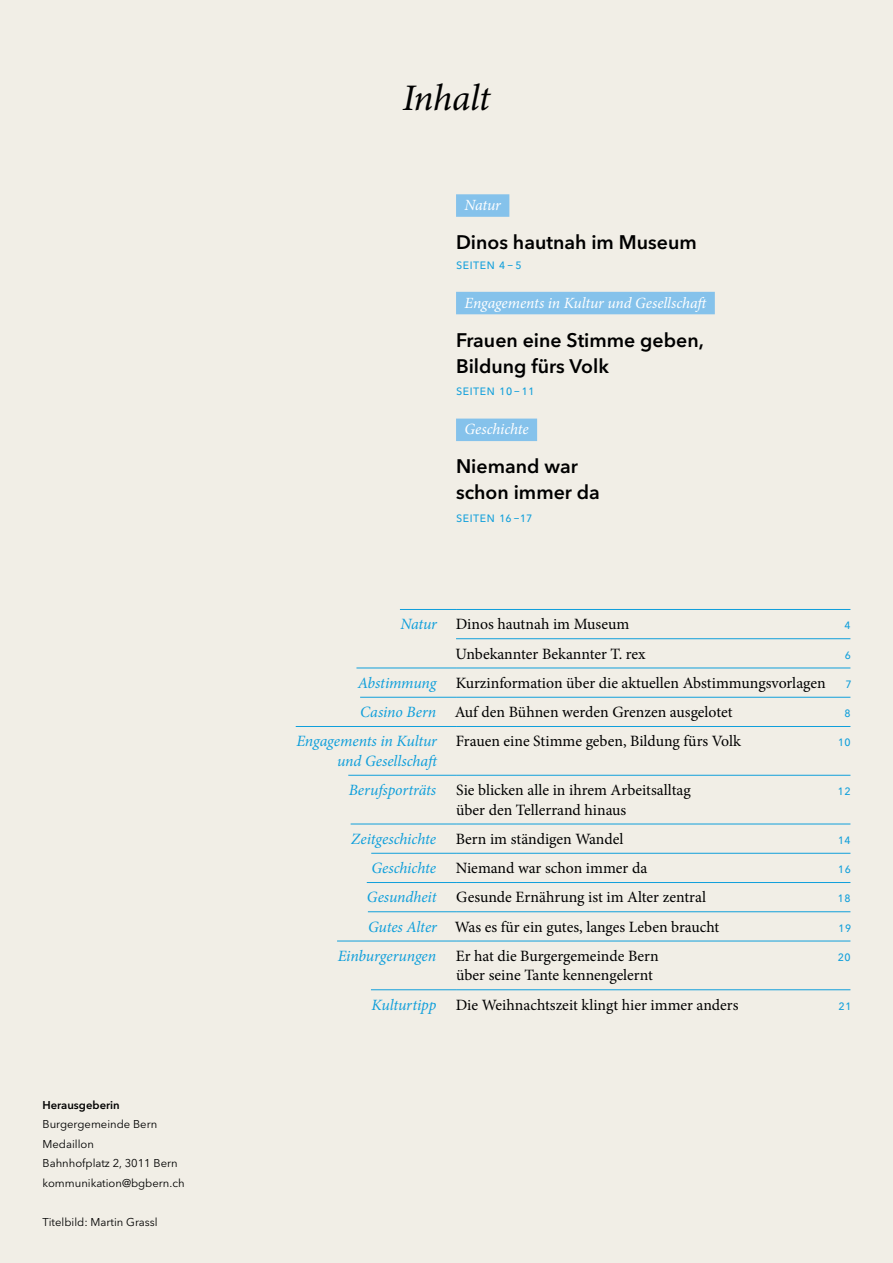
<style>
.page{position:relative;width:893px;height:1263px;background:#f1eee6}
.page>*{position:absolute;margin:0;border:0;box-sizing:border-box;transform-origin:0 0}
.Seitentitel{font:italic 37.5px "Minion Pro";letter-spacing:-.01em;color:#000}
.IH_Titel{font:600 19.5px/26px "Avenir Next LT Pro";color:#000}
.IH_Grundtext{font:15.75px "Minion Pro";color:#000}
.IH_Rubrik{font:italic 15.75px/19.5px "Minion Pro";letter-spacing:-.01em;color:#109fdb;text-align:right}
.Rubrik{font:italic 15.6px "Minion Pro";letter-spacing:-.01em;color:#fff}
.Smallcaps{font:14.1px "Avenir Next LT Pro";letter-spacing:.005em;color:#109fdb}
.IH_Grundtext-2{font:14.1px "Avenir Next LT Pro";color:#109fdb}
.t1{font:11.25px/19.5px "Avenir Next LT Pro";color:#000}
.s1{font-weight:600}
.s2{font-family:"Avenir Next LT Pro";font-size:14.1px;color:#109fdb}
</style>
<div class="page">
<div style="left:456px;top:194px;width:53px;height:23px;background:#85c2eb"></div>
<div style="left:456px;top:292px;width:259px;height:22px;background:#85c2eb"></div>
<div style="left:456px;top:419px;width:81px;height:22px;background:#85c2eb"></div>
<hr style="left:456px;top:609px;width:394px;height:1px;background:#109fdb">
<hr style="left:456px;top:638px;width:394px;height:1px;background:#109fdb">
<hr style="left:456px;top:668px;width:394px;height:1px;background:#109fdb">
<hr style="left:456px;top:697px;width:394px;height:1px;background:#109fdb">
<hr style="left:456px;top:726px;width:394px;height:1px;background:#109fdb">
<hr style="left:456px;top:775px;width:394px;height:1px;background:#109fdb">
<hr style="left:456px;top:824px;width:394px;height:1px;background:#109fdb">
<hr style="left:456px;top:853px;width:394px;height:1px;background:#109fdb">
<hr style="left:456px;top:882px;width:394px;height:1px;background:#109fdb">
<hr style="left:456px;top:911px;width:394px;height:1px;background:#109fdb">
<hr style="left:456px;top:941px;width:394px;height:1px;background:#109fdb">
<hr style="left:456px;top:989px;width:394px;height:1px;background:#109fdb">
<hr style="left:400px;top:609px;width:56px;height:1px;background:#109fdb">
<hr style="left:356px;top:668px;width:100px;height:1px;background:#109fdb">
<hr style="left:360px;top:697px;width:96px;height:1px;background:#109fdb">
<hr style="left:296px;top:726px;width:160px;height:1px;background:#109fdb">
<hr style="left:348px;top:775px;width:108px;height:1px;background:#109fdb">
<hr style="left:351px;top:824px;width:105px;height:1px;background:#109fdb">
<hr style="left:371px;top:853px;width:85px;height:1px;background:#109fdb">
<hr style="left:367px;top:882px;width:89px;height:1px;background:#109fdb">
<hr style="left:368px;top:911px;width:88px;height:1px;background:#109fdb">
<hr style="left:337px;top:941px;width:119px;height:1px;background:#109fdb">
<hr style="left:371px;top:989px;width:85px;height:1px;background:#109fdb">
<p class="t1" style="left:43px;top:1095px;width:116px"><span class="s1">Herausgeberin<br></span>Burgergemeinde Bern</p>
<p class="t1" style="left:43px;top:1134px;width:53px">Medaillon</p>
<p class="t1" style="left:43px;top:1153px;width:137px">Bahnhofplatz 2, 3011 Bern</p>
<p class="t1" style="left:43px;top:1173px;width:144px">kommunikation@bgbern.ch</p>
<p class="t1" style="left:43px;top:1212px;width:117px">Titelbild: Martin Grassl</p>
<p class="Seitentitel" style="left:403px;top:72px;width:89px">Inhalt</p>
<p class="Rubrik" style="left:465px;top:194px;width:38px">Natur</p>
<p class="IH_Titel" style="left:456px;top:229px;width:242px">Dinos hautnah im Museum</p>
<p class="Smallcaps" style="left:456px;top:255px;width:67px">Seiten 4 – 5</p>
<p class="Rubrik" style="left:465px;top:292px;width:246px">Engagements in Kultur und Gesellschaft</p>
<p class="IH_Titel" style="left:456px;top:327px;width:249px">Frauen eine Stimme geben,<br>Bildung fürs Volk</p>
<p class="Smallcaps" style="left:456px;top:382px;width:80px">Seiten 10–11</p>
<p class="Rubrik" style="left:465px;top:419px;width:66px">Geschichte</p>
<p class="IH_Titel" style="left:456px;top:453px;width:145px">Niemand war schon immer da</p>
<p class="Smallcaps" style="left:456px;top:509px;width:78px">Seiten 16 –17</p>
<p class="IH_Rubrik" style="left:400px;top:614px;width:38px">Natur</p>
<p class="IH_Rubrik" style="left:358px;top:673px;width:80px">Abstimmung</p>
<p class="IH_Rubrik" style="left:360px;top:702px;width:78px">Casino Bern</p>
<p class="IH_Rubrik" style="left:296px;top:731px;width:145px">Engagements in Kultur und Gesellschaft</p>
<p class="IH_Rubrik" style="left:349px;top:780px;width:89px">Berufsporträts</p>
<p class="IH_Rubrik" style="left:351px;top:829px;width:86px">Zeitgeschichte</p>
<p class="IH_Rubrik" style="left:371px;top:858px;width:66px">Geschichte</p>
<p class="IH_Rubrik" style="left:367px;top:887px;width:71px">Gesundheit</p>
<p class="IH_Rubrik" style="left:368px;top:917px;width:71px">Gutes Alter</p>
<p class="IH_Rubrik" style="left:338px;top:946px;width:100px">Einburgerungen</p>
<p class="IH_Rubrik" style="left:372px;top:995px;width:66px">Kulturtipp</p>
<p class="IH_Grundtext" style="left:456px;top:614px;width:175px">Dinos hautnah im Museum</p>
<p class="IH_Grundtext-2" style="left:844px;top:616px;width:8px">4</p>
<p class="IH_Grundtext" style="left:455px;top:643px;width:192px">Unbekannter Bekannter T. rex</p>
<p class="IH_Grundtext-2" style="left:844px;top:645px;width:8px">6</p>
<p class="IH_Grundtext" style="left:456px;top:672px;width:398px">Kurzinformation über die aktuellen Abstimmungsvorlagen <span class="s2">7</span></p>
<p class="IH_Grundtext" style="left:455px;top:701px;width:279px">Auf den Bühnen werden Grenzen ausgelotet</p>
<p class="IH_Grundtext-2" style="left:844px;top:704px;width:8px">8</p>
<p class="IH_Grundtext" style="left:456px;top:731px;width:287px">Frauen eine Stimme geben, Bildung fürs Volk</p>
<p class="IH_Grundtext-2" style="left:837px;top:733px;width:15px">10</p>
<p class="IH_Grundtext" style="left:456px;top:779px;width:236px">Sie blicken alle in ihrem Arbeitsalltag</p>
<p class="IH_Grundtext-2" style="left:837px;top:782px;width:15px">12</p>
<p class="IH_Grundtext" style="left:456px;top:799px;width:172px">über den Tellerrand hinaus</p>
<p class="IH_Grundtext" style="left:456px;top:828px;width:169px">Bern im ständigen Wandel</p>
<p class="IH_Grundtext-2" style="left:837px;top:830px;width:15px">14</p>
<p class="IH_Grundtext" style="left:456px;top:857px;width:193px">Niemand war schon immer da</p>
<p class="IH_Grundtext-2" style="left:838px;top:860px;width:15px">16</p>
<p class="IH_Grundtext" style="left:456px;top:887px;width:251px">Gesunde Ernährung ist im Alter zentral</p>
<p class="IH_Grundtext-2" style="left:837px;top:889px;width:15px">18</p>
<p class="IH_Grundtext" style="left:455px;top:916px;width:266px">Was es für ein gutes, langes Leben braucht</p>
<p class="IH_Grundtext-2" style="left:838px;top:918px;width:15px">19</p>
<p class="IH_Grundtext" style="left:456px;top:945px;width:205px">Er hat die Burgergemeinde Bern</p>
<p class="IH_Grundtext-2" style="left:837px;top:947px;width:15px">20</p>
<p class="IH_Grundtext" style="left:456px;top:965px;width:198px">über seine Tante kennengelernt</p>
<p class="IH_Grundtext" style="left:456px;top:994px;width:284px">Die Weihnachtszeit klingt hier immer anders</p>
<p class="IH_Grundtext-2" style="left:838px;top:996px;width:15px">21</p>
</div>
